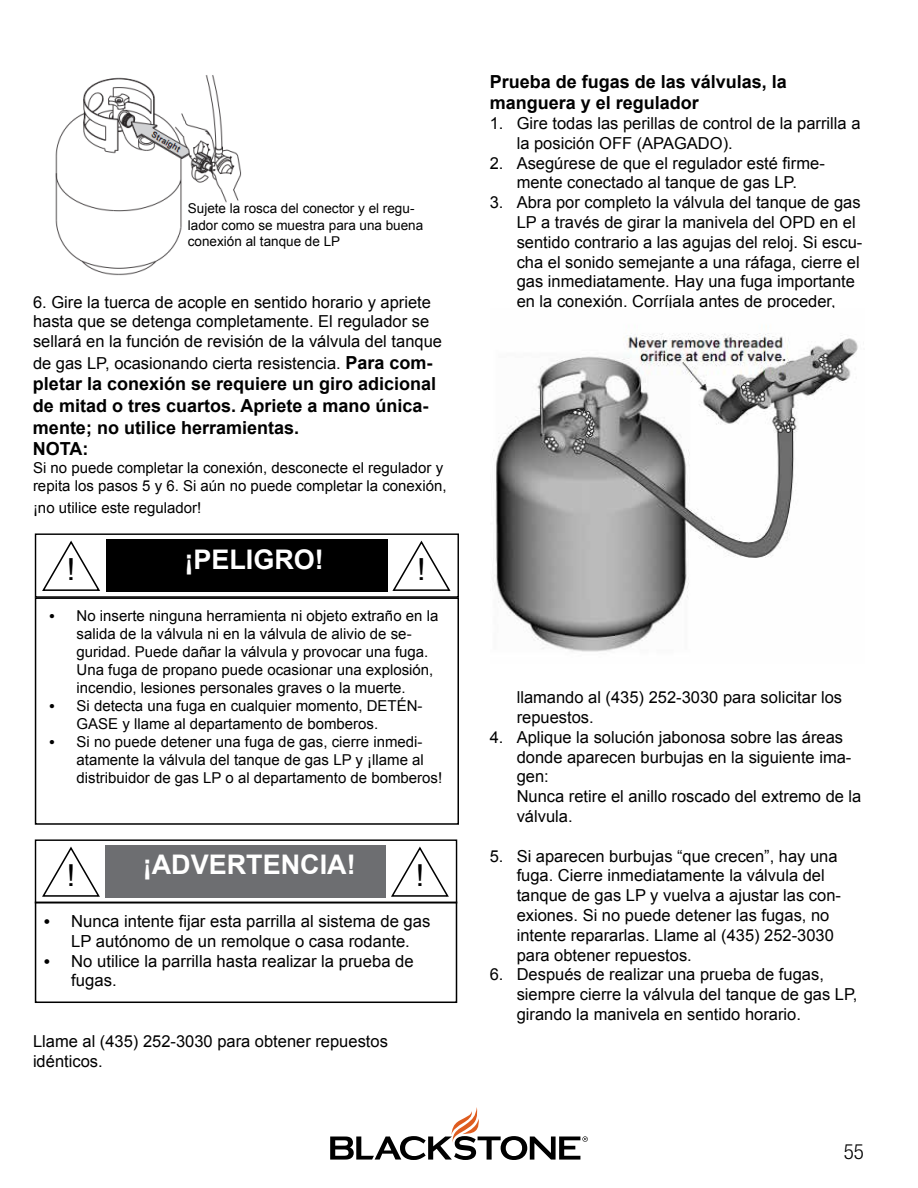
<style>
.page{position:relative;width:918px;height:1188px;background:#fff}
.page>*{position:absolute;margin:0;border:0;box-sizing:border-box;transform-origin:0 0}
.t1{font:30.45px "Arial";color:#000}
.t2{font:30.3px "Arial";color:#000}
.t3{font:700 27px "Arial";color:#fff}
.t4{font:300 condensed 21px "Helvetica Neue LT Pro";color:#000}
.t5{font:700 18px/21.6px "Arial";color:#000}
.t6{font:16.65px/20px "Arial";color:#000;text-align:center}
.t7{font:16.5px/19.8px "Arial";color:#000}
.t8{font:15px/18px "Arial";color:#000}
.t9{font:13.5px/16.2px "Arial";color:#000}
.s1{font-weight:700;font-size:18px}
.s2{font-family:"Times"}
</style>
<div class="page">
<svg style="left:330px;top:1107px;width:258px;height:53px"></svg>
<img style="left:55px;top:75px;width:187px;height:201px">
<div style="left:35px;top:533px;width:424px;height:65px;border:1px solid #000"></div>
<svg style="left:42px;top:540px;width:58px;height:51px"></svg>
<svg style="left:392px;top:540px;width:59px;height:51px"></svg>
<div style="left:106px;top:539px;width:282px;height:53px;background:#000"></div>
<div style="left:35px;top:597px;width:424px;height:228px;border:2px solid #000"></div>
<div style="left:35px;top:902px;width:422px;height:101px;border:2px solid #000"></div>
<div style="left:35px;top:839px;width:422px;height:64px;border:1px solid #000"></div>
<svg style="left:42px;top:846px;width:58px;height:51px"></svg>
<svg style="left:391px;top:846px;width:58px;height:51px"></svg>
<div style="left:106px;top:845px;width:280px;height:53px;background:#6d6e71"></div>
<img style="left:493px;top:333px;width:365px;height:319px">
<div style="left:188px;top:204px;width:235px;height:63px;background:#fff"></div>
<p class="t9" style="left:188px;top:201px;width:237px">Sujete la rosca del conector y el regu&shy;lador como se muestra para una buena conexión al tanque de LP</p>
<p class="t7" style="left:33px;top:292px;width:411px">6. Gire la tuerca de acople en sentido horario y apriete hasta que se detenga completamente. El regulador se sellará en la función de revisión de la válvula del tanque</p>
<p class="t7" style="left:33px;top:353px;width:401px">de gas LP, ocasionando cierta resistencia. <span class="s1">Para com-</span></p>
<p class="t5" style="left:33px;top:374px;width:405px">pletar la conexión se requiere un giro adicional de mitad o tres cuartos. Apriete a mano única&shy;mente; no utilice herramientas.<br>NOTA:</p>
<p class="t8" style="left:33px;top:459px;width:415px">Si no puede completar la conexión, desconecte el regulador y repita los pasos 5 y 6. Si aún no puede completar la conexión,</p>
<p class="t8" style="left:33px;top:499px;width:170px">¡no utilice este regulador!</p>
<h3 class="t3" style="left:184px;top:541px;width:141px">¡PELIGRO!</h3>
<p class="t8" style="left:77px;top:607px;width:363px;text-indent:-27px"><span class="s2">•</span> No inserte ninguna herramienta ni objeto extraño en la salida de la válvula ni en la válvula de alivio de se&shy;guridad. Puede dañar la válvula y provocar una fuga.<br>Una fuga de propano puede ocasionar una explosión, incendio, lesiones personales graves o la muerte.</p>
<p class="t8" style="left:77px;top:697px;width:348px;text-indent:-27px"><span class="s2">•</span> Si detecta una fuga en cualquier momento, DETÉN-<br>GASE y llame al departamento de bomberos.</p>
<p class="t8" style="left:77px;top:733px;width:367px;text-indent:-27px"><span class="s2">•</span> Si no puede detener una fuga de gas, cierre inmedi&shy;atamente la válvula del tanque de gas LP y ¡llame al distribuidor de gas LP o al departamento de bomberos!</p>
<h1 class="t1" style="left:67px;top:550px;width:10px">!</h1>
<h1 class="t1" style="left:417px;top:550px;width:10px">!</h1>
<h3 class="t3" style="left:143px;top:847px;width:214px">¡ADVERTENCIA!</h3>
<h2 class="t2" style="left:67px;top:856px;width:10px">!</h2>
<h2 class="t2" style="left:416px;top:856px;width:10px">!</h2>
<p class="t6" style="left:44px;top:911px;width:388px"><span class="s2">•</span> Nunca intente fijar esta parrilla al sistema de gas<br>LP autónomo de un remolque o casa rodante.</p>
<p class="t6" style="left:71px;top:951px;width:344px;text-align:left;text-indent:-27px"><span class="s2">•</span> No utilice la parrilla hasta realizar la prueba de fugas.</p>
<p class="t7" style="left:33px;top:1032px;width:356px">Llame al (435) 252-3030 para obtener repuestos idénticos.</p>
<p class="t5" style="left:490px;top:71px;width:299px">Prueba de fugas de las válvulas, la manguera y el regulador</p>
<p class="t7" style="left:517px;top:113px;width:345px;text-indent:-27px">1. Gire todas las perillas de control de la parrilla a la posición OFF (APAGADO).</p>
<p class="t7" style="left:490px;top:153px;width:337px;text-align:center">2. Asegúrese de que el regulador esté firme&shy;mente conectado al tanque de gas LP.</p>
<p class="t7" style="left:517px;top:193px;width:347px;text-indent:-27px">3. Abra por completo la válvula del tanque de gas LP a través de girar la manivela del OPD en el sentido contrario a las agujas del reloj. Si escu&shy;cha el sonido semejante a una ráfaga, cierre el gas inmediatamente. Hay una fuga importante en la conexión. Corríjala antes de proceder,</p>
<p class="t7" style="left:517px;top:688px;width:327px">llamando al (435) 252-3030 para solicitar los repuestos.</p>
<p class="t7" style="left:517px;top:727px;width:346px;text-indent:-27px">4. Aplique la solución jabonosa sobre las áreas donde aparecen burbujas en la siguiente ima&shy;gen:<br>Nunca retire el anillo roscado del extremo de la válvula.</p>
<p class="t7" style="left:517px;top:846px;width:326px;text-indent:-27px">5. Si aparecen burbujas “que crecen”, hay una fuga. Cierre inmediatamente la válvula del tanque de gas LP y vuelva a ajustar las con&shy;exiones. Si no puede detener las fugas, no intente repararlas. Llame al (435) 252-3030 para obtener repuestos.</p>
<p class="t7" style="left:517px;top:965px;width:342px;text-indent:-27px">6. Después de realizar una prueba de fugas, siempre cierre la válvula del tanque de gas LP, girando la manivela en sentido horario.</p>
<p class="t4" style="left:844px;top:1139px;width:22px">55</p>
</div>
